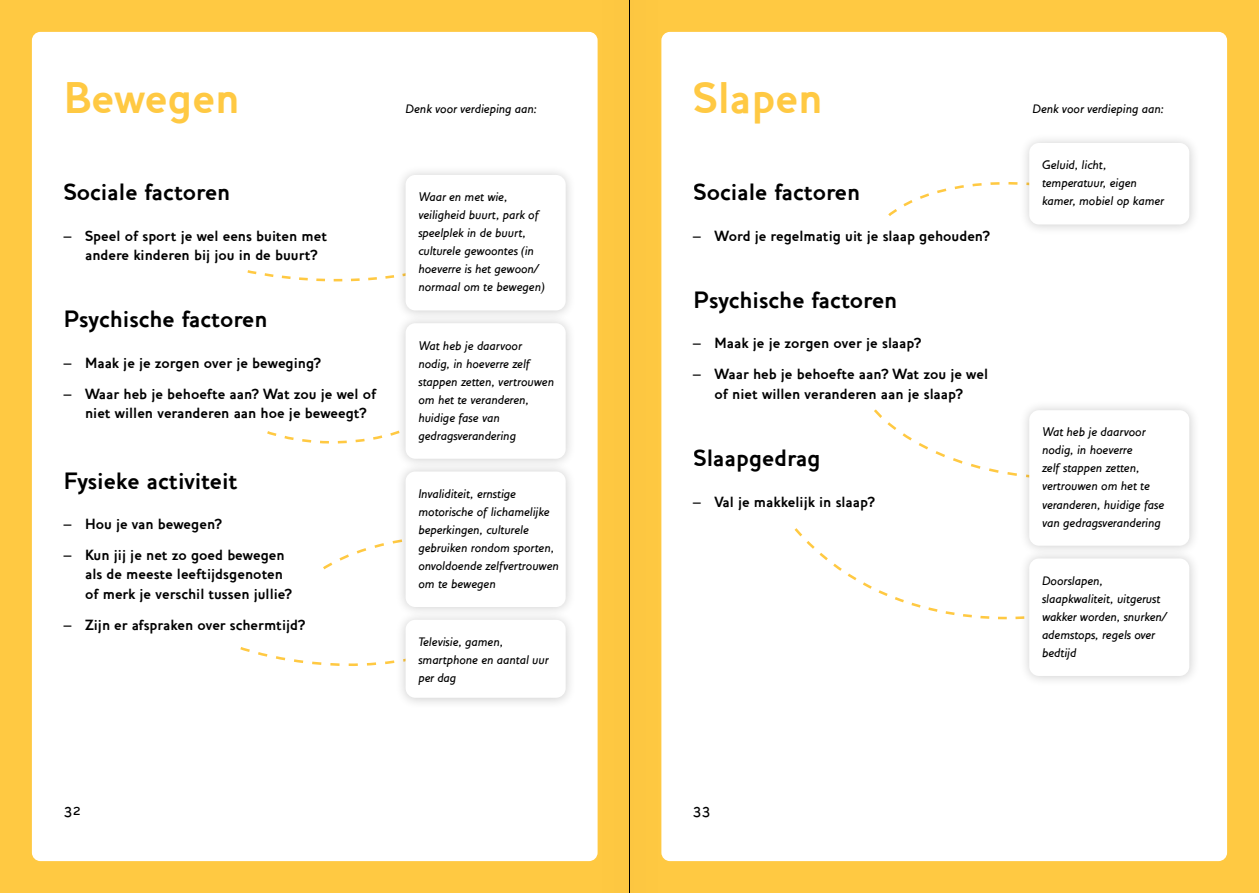
<style>
.page{position:relative;width:1259px;height:893px;background:#fff}
.page>*{position:absolute;margin:0;border:0;box-sizing:border-box;transform-origin:0 0}
.t1{font:700 45px "Houschka Alt";color:#ffc943}
.t2{font:700 24px "Houschka Alt";color:#000}
.t3{font:700 15px/19.5px "Houschka Alt";color:#000}
.t4{font:500 15px "Houschka Alt";color:#000}
.t5{font:italic 500 12.75px/18px "Houschka Alt";color:#000}
</style>
<div class="page">
<div style="left:0;top:0;width:629px;height:893px;background:#ffc942"></div>
<div style="left:630px;top:0;width:629px;height:893px;background:#ffc942"></div>
<div style="left:661px;top:32px;width:566px;height:829px;background:#fff;border-radius:9px"></div>
<div style="left:32px;top:32px;width:565px;height:829px;background:#fff;border-radius:9px"></div>
<svg style="left:323px;top:540px;width:72px;height:30px"></svg>
<svg style="left:267px;top:431px;width:128px;height:13px"></svg>
<svg style="left:247px;top:270px;width:148px;height:12px"></svg>
<svg style="left:240px;top:647px;width:155px;height:19px"></svg>
<svg style="left:794px;top:528px;width:224px;height:92px"></svg>
<svg style="left:874px;top:409px;width:143px;height:67px"></svg>
<div style="left:1018px;top:399px;width:182px;height:157px;background:#000;opacity:.2"></div>
<div style="left:1029px;top:410px;width:160px;height:136px;background:#fff;border-radius:10px"></div>
<div style="left:1018px;top:548px;width:182px;height:138px;background:#f4f4f4"></div>
<div style="left:1029px;top:558px;width:160px;height:118px;background:#fff;border-radius:10px"></div>
<svg style="left:888px;top:182px;width:130px;height:34px"></svg>
<div style="left:395px;top:164px;width:181px;height:157px;background:#000;opacity:.2"></div>
<div style="left:405px;top:175px;width:161px;height:135px;background:#fff;border-radius:10px"></div>
<div style="left:395px;top:312px;width:181px;height:158px;background:#f2f2f2"></div>
<div style="left:405px;top:323px;width:161px;height:136px;background:#fff;border-radius:10px"></div>
<div style="left:395px;top:461px;width:181px;height:157px;background:#f2f2f2"></div>
<div style="left:405px;top:471px;width:161px;height:136px;background:#fff;border-radius:10px"></div>
<div style="left:395px;top:609px;width:181px;height:99px;background:#000;opacity:.2"></div>
<div style="left:405px;top:620px;width:161px;height:78px;background:#fff;border-radius:10px"></div>
<div style="left:1018px;top:132px;width:182px;height:103px;background:#000;opacity:.2"></div>
<div style="left:1029px;top:143px;width:160px;height:81px;background:#fff;border-radius:10px"></div>
<hr style="left:629px;top:0;width:1px;height:893px;background:#000">
<svg style="left:661px;top:31px;width:32px;height:831px"></svg>
<svg style="left:566px;top:31px;width:32px;height:831px"></svg>
<h1 class="t1" style="left:64px;top:71px;width:178px">Bewegen</h1>
<h1 class="t1" style="left:693px;top:71px;width:131px">Slapen</h1>
<p class="t5" style="left:405px;top:99px;width:132px">Denk voor verdieping aan:</p>
<p class="t5" style="left:1032px;top:99px;width:132px">Denk voor verdieping aan:</p>
<h2 class="t2" style="left:64px;top:178px;width:168px">Sociale factoren</h2>
<h2 class="t2" style="left:693px;top:178px;width:168px">Sociale factoren</h2>
<p class="t5" style="left:418px;top:188px;width:128px">Waar en met wie, veiligheid buurt, park of speelplek in de buurt, culturele gewoontes (in hoeverre is het gewoon/ normaal om te bewegen)</p>
<p class="t3" style="left:693px;top:226px;width:298px">– Word je regelmatig uit je slaap gehouden?</p>
<p class="t3" style="left:85px;top:226px;width:243px;text-indent:-21px">– Speel of sport je wel eens buiten met andere kinderen bij jou in de buurt?</p>
<h2 class="t2" style="left:693px;top:286px;width:205px">Psychische factoren</h2>
<h2 class="t2" style="left:64px;top:305px;width:205px">Psychische factoren</h2>
<p class="t3" style="left:64px;top:353px;width:258px">– Maak je je zorgen over je beweging?</p>
<p class="t3" style="left:85px;top:384px;width:293px;text-indent:-21px">– Waar heb je behoefte aan? Wat zou je wel of niet willen veranderen aan hoe je beweegt?</p>
<h2 class="t2" style="left:64px;top:466px;width:175px">Fysieke activiteit</h2>
<p class="t3" style="left:64px;top:514px;width:160px">– Hou je van bewegen?</p>
<p class="t3" style="left:85px;top:545px;width:208px;text-indent:-21px">– Kun jij je net zo goed bewegen als de meeste leeftijdsgenoten of merk je verschil tussen jullie?</p>
<p class="t3" style="left:64px;top:615px;width:243px">– Zijn er afspraken over schermtijd?</p>
<p class="t5" style="left:418px;top:336px;width:137px">Wat heb je daarvoor nodig, in hoeverre zelf stappen zetten, vertrouwen om het te veranderen, huidige fase van gedragsverandering</p>
<p class="t5" style="left:418px;top:484px;width:142px">Invaliditeit, ernstige motorische of lichamelijke beperkingen, culturele gebruiken rondom sporten, onvoldoende zelfvertrouwen om te bewegen</p>
<p class="t5" style="left:418px;top:633px;width:132px">Televisie, gamen, smartphone en aantal uur per dag</p>
<p class="t3" style="left:693px;top:333px;width:229px">– Maak je je zorgen over je slaap?</p>
<p class="t3" style="left:693px;top:364px;width:296px;text-align:center">– Waar heb je behoefte aan? Wat zou je wel of niet willen veranderen aan je slaap?</p>
<h2 class="t2" style="left:693px;top:444px;width:129px">Slaapgedrag</h2>
<p class="t3" style="left:693px;top:492px;width:183px">– Val je makkelijk in slaap?</p>
<p class="t4" style="left:64px;top:801px;width:19px">32</p>
<p class="t4" style="left:693px;top:801px;width:19px">33</p>
<p class="t5" style="left:1042px;top:156px;width:123px">Geluid, licht, temperatuur, eigen kamer, mobiel op kamer</p>
<p class="t5" style="left:1042px;top:423px;width:124px">Wat heb je daarvoor nodig, in hoeverre<br>zelf stappen zetten, vertrouwen om het te veranderen, huidige fase van gedragsverandering</p>
<p class="t5" style="left:1042px;top:571px;width:126px">Doorslapen, slaapkwaliteit, uitgerust wakker worden, snurken/ ademstops, regels over bedtijd</p>
</div>
